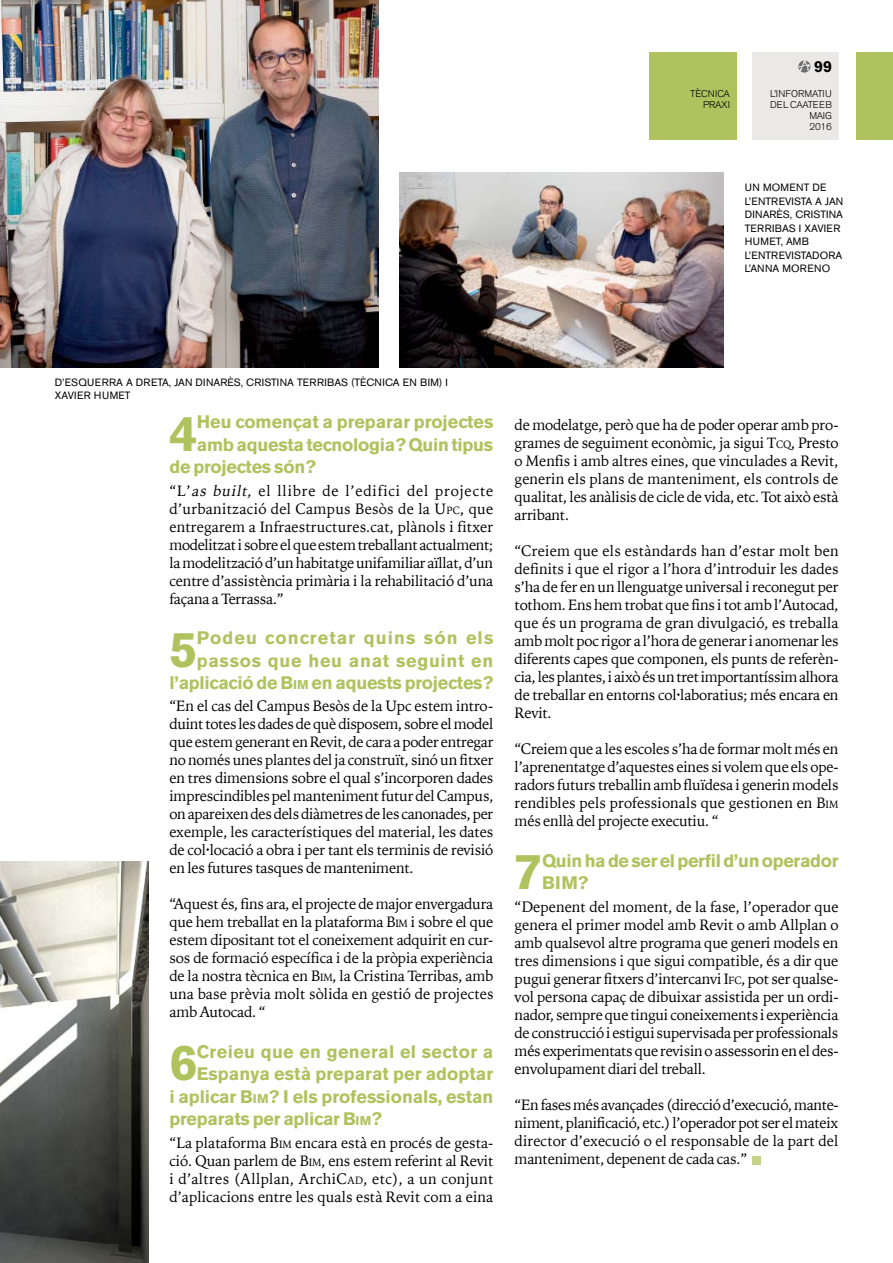
<style>
.page{position:relative;width:893px;height:1263px;background:#fff}
.page>*{position:absolute;margin:0;border:0;box-sizing:border-box;transform-origin:0 0}
.t1{font:700 49.8px "Akzidenz Grotesk BE";color:#b0c25e}
.t2{font:700 18px/22.5px "Akzidenz Grotesk BE";letter-spacing:-.005em;color:#b0c25e}
.t3{font:700 18px/22.5px "Akzidenz Grotesk BE";letter-spacing:.04em;color:#b0c25e;text-align:right}
.t4{font:700 18px "Akzidenz Grotesk BE";letter-spacing:.025em;color:#b0c25e}
.t5{font:700 15.9px "Akzidenz Grotesk BE";color:#000}
.t6{font:15px/18px "Iowan Old Style";letter-spacing:-.015em;color:#000;text-align:justify}
.t7{font:10.5px/13.5px "Akzidenz Grotesk BE";letter-spacing:.02em;color:#000}
.t8{font:300 9.75px/11.2px "Akzidenz Grotesk BE";letter-spacing:-.015em;color:#000;text-align:right}
.s1{font-style:italic}
.s2{font-style:inherit}
.s3{font-size:10.5px}
.s4{font-size:12.6px}
</style>
<div class="page">
<div style="left:855px;top:52px;width:38px;height:87px;background:#b0c25e"></div>
<div style="left:752px;top:52px;width:86px;height:87px;background:#ebe9e7"></div>
<svg style="left:798px;top:60px;width:12px;height:13px"></svg>
<div style="left:752px;top:1156px;width:9px;height:9px;background:#c6d18b"></div>
<img style="left:0;top:0;width:378px;height:367px">
<img style="left:400px;top:172px;width:323px;height:195px">
<img style="left:0;top:861px;width:148px;height:402px">
<div style="left:650px;top:52px;width:87px;height:87px;background:#b0c25e"></div>
<p class="t8" style="left:690px;top:88px;width:41px">TÈCNICA<br>PRAXI</p>
<p class="t5" style="left:814px;top:57px;width:19px">99</p>
<p class="t8" style="left:770px;top:88px;width:63px">L’INFORMATIU<br>DEL CAATEEB<br>MAIG<br>2016</p>
<p class="t7" style="left:745px;top:181px;width:100px">UN MOMENT DE<br>L’ENTREVISTA A JAN<br>DINARÈS, CRISTINA<br>TERRIBAS I XAVIER<br>HUMET, AMB<br>L’ENTREVISTADORA<br>L’ANNA MORENO</p>
<p class="t7" style="left:55px;top:375px;width:395px">D’ESQUERRA A DRETA, JAN DINARÈS, CRISTINA TERRIBAS (TÈCNICA EN BIM) I<br>XAVIER HUMET</p>
<h1 class="t1" style="left:169px;top:405px;width:30px">4</h1>
<p class="t2" style="left:197px;top:411px;width:298px">Heu començat a preparar projectes</p>
<p class="t2" style="left:197px;top:433px;width:298px">amb aquesta tecnologia? Quin tipus</p>
<p class="t2" style="left:169px;top:456px;width:148px">de projectes són?</p>
<p class="t6" style="left:169px;top:481px;width:325px">“L’<span class="s1">as built,</span> el llibre de l’edifici del projecte d’urbanització del Campus Besòs de la <span class="s2">U</span><span class="s3">PC</span>, que entregarem a Infraestructures.cat, plànols i fitxer modelitzat i sobre el que estem treballant actualment; la modelització d’un habitatge unifamiliar aïllat, d’un centre d’assistència primària i la rehabilitació d’una façana a Terrassa.”</p>
<h1 class="t1" style="left:169px;top:620px;width:30px">5</h1>
<p class="t3" style="left:169px;top:627px;width:325px">Podeu concretar quins són els passos que heu anat seguint en l’aplicació de <span class="s2">B</span><span class="s4">IM</span> en aquests projectes?</p>
<p class="t6" style="left:169px;top:697px;width:326px">“En el cas del Campus Besòs de la Upc estem intro&shy;duint totes les dades de què disposem, sobre el model que estem generant en Revit, de cara a poder entregar no només unes plantes del ja construït, sinó un fitxer en tres dimensions sobre el qual s’incorporen dades imprescindibles pel manteniment futur del Campus, on apareixen des dels diàmetres de les canonades, per exemple, les característiques del material, les dates de col·locació a obra i per tant els terminis de revisió en les futures tasques de manteniment.</p>
<p class="t6" style="left:169px;top:895px;width:326px">“Aquest és, fins ara, el projecte de major envergadura que hem treballat en la plataforma <span class="s2">B</span><span class="s3">IM</span> i sobre el que estem dipositant tot el coneixement adquirit en cur&shy;sos de formació específica i de la pròpia experiència de la nostra tècnica en <span class="s2">B</span><span class="s3">IM</span>, la Cristina Terribas, amb una base prèvia molt sòlida en gestió de projectes amb Autocad. “</p>
<h1 class="t1" style="left:169px;top:1034px;width:30px">6</h1>
<p class="t4" style="left:197px;top:1041px;width:298px">Creieu que en general el sector a</p>
<p class="t2" style="left:197px;top:1063px;width:298px">Espanya està preparat per adoptar</p>
<p class="t2" style="left:169px;top:1085px;width:326px">i aplicar <span class="s2">B</span><span class="s4">IM</span>? I els professionals, estan</p>
<p class="t2" style="left:169px;top:1108px;width:214px">preparats per aplicar <span class="s2">B</span><span class="s4">IM</span>?</p>
<p class="t6" style="left:169px;top:1133px;width:325px">“La plataforma <span class="s2">B</span><span class="s3">IM</span> encara està en procés de gesta&shy;ció. Quan parlem de <span class="s2">B</span><span class="s3">IM</span>, ens estem referint al Revit i d’altres (Allplan, Archi<span class="s2">C</span><span class="s3">AD</span>, etc), a un conjunt d’aplicacions entre les quals està Revit com a eina</p>
<p class="t6" style="left:515px;top:416px;width:325px">de modelatge, però que ha de poder operar amb pro&shy;grames de seguiment econòmic, ja sigui <span class="s2">T</span><span class="s3">CQ</span>, Presto o Menfis i amb altres eines, que vinculades a Revit, generin els plans de manteniment, els controls de qualitat, les anàlisis de cicle de vida, etc. Tot això està arribant.</p>
<p class="t6" style="left:515px;top:542px;width:325px">“Creiem que els estàndards han d’estar molt ben definits i que el rigor a l’hora d’introduir les dades s’ha de fer en un llenguatge universal i reconegut per tothom. Ens hem trobat que fins i tot amb l’Autocad, que és un programa de gran divulgació, es treballa amb molt poc rigor a l’hora de generar i anomenar les diferents capes que componen, els punts de referèn&shy;cia, les plantes, i això és un tret importantíssim alhora de treballar en entorns col·laboratius; més encara en Revit.</p>
<p class="t6" style="left:515px;top:740px;width:325px">“Creiem que a les escoles s’ha de formar molt més en l’aprenentatge d’aquestes eines si volem que els ope&shy;radors futurs treballin amb fluïdesa i generin models rendibles pels professionals que gestionen en <span class="s2">B</span><span class="s3">IM </span>més enllà del projecte executiu. “</p>
<h1 class="t1" style="left:515px;top:843px;width:30px">7</h1>
<p class="t2" style="left:542px;top:849px;width:298px">Quin ha de ser el perfil d’un operador<br>BIM?</p>
<p class="t6" style="left:515px;top:897px;width:325px">“Depenent del moment, de la fase, l’operador que genera el primer model amb Revit o amb Allplan o amb qualsevol altre programa que generi models en tres dimensions i que sigui compatible, és a dir que pugui generar fitxers d’intercanvi <span class="s2">I</span><span class="s3">FC</span>, pot ser qualse&shy;vol persona capaç de dibuixar assistida per un ordi&shy;nador, sempre que tingui coneixements i experiència de construcció i estigui supervisada per professionals més experimentats que revisin o assessorin en el des&shy;envolupament diari del treball.</p>
<p class="t6" style="left:515px;top:1095px;width:325px">“En fases més avançades (direcció d’execució, mante&shy;niment, planificació, etc.) l’operador pot ser el mateix director d’execució o el responsable de la part del manteniment, depenent de cada cas.”</p>
</div>
